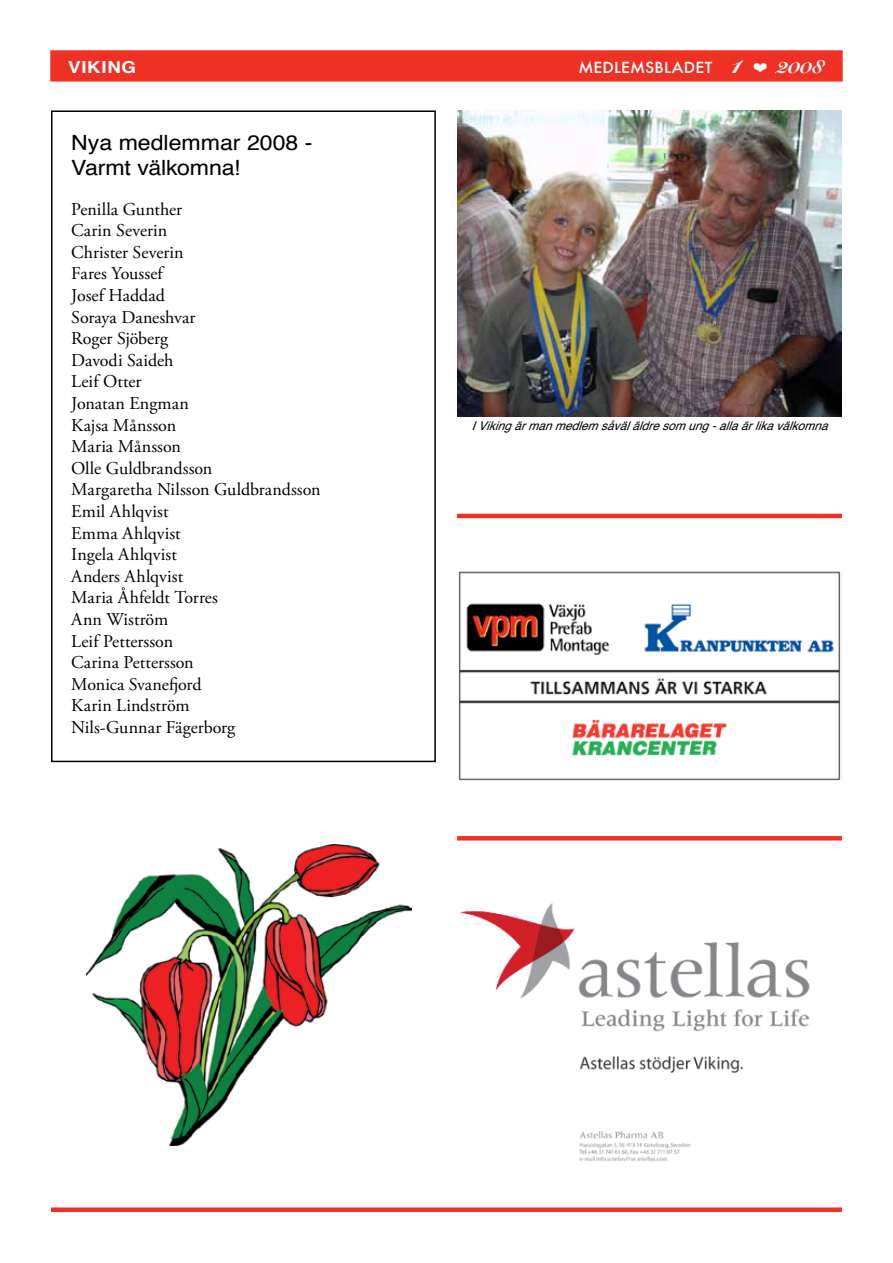
<style>
.page{position:relative;width:893px;height:1263px;background:#fff}
.page>*{position:absolute;margin:0;border:0;box-sizing:border-box;transform-origin:0 0}
.t1{font:21px/25.2px "Helvetica";color:#000;scale:1.1 1}
.t2{font:18px/21.6px "Adobe Garamond Pro";color:#000}
.t3{font:700 16.5px "Helvetica";letter-spacing:.035em;color:#fff;scale:1.14 1}
.t4{font:500 15px "Futura";letter-spacing:.01em;color:#fff;scale:1.05 1}
.t5{font:italic 12px "Helvetica";color:#000}
.s1{font-family:"Snell Roundhand";font-weight:900;font-size:23.7px}
.s2{font-family:"Snell Roundhand";font-weight:900;font-size:20.4px}
</style>
<div class="page">
<div style="left:51px;top:51px;width:791px;height:30px;background:#ee3124"></div>
<div style="left:50px;top:50px;width:793px;height:32px;border:2px solid #ee3124"></div>
<img style="left:457px;top:110px;width:385px;height:307px">
<img style="left:458px;top:571px;width:384px;height:209px">
<div style="left:51px;top:1207px;width:791px;height:5px;background:#ee3124"></div>
<img style="left:87px;top:845px;width:325px;height:300px">
<hr style="left:457px;top:514px;width:385px;height:4px;background:#ee3124">
<hr style="left:457px;top:836px;width:385px;height:4px;background:#ee3124">
<img style="left:460px;top:903px;width:350px;height:258px">
<div style="left:51px;top:110px;width:385px;height:652px;border:2px solid #000"></div>
<p class="t3" style="left:68px;top:54px;width:61px">VIKING</p>
<p class="t4" style="left:578px;top:57px;width:235px">MEDLEMSBLADET <span class="s1">1</span> ❤ <span class="s2">2008</span></p>
<p class="t1" style="left:71px;top:130px;width:221px">Nya medlemmar 2008 -<br>Varmt välkomna!</p>
<p class="t2" style="left:71px;top:199px;width:251px">Penilla Gunther<br>Carin Severin<br>Christer Severin<br>Fares Youssef<br>Josef Haddad<br>Soraya Daneshvar<br>Roger Sjöberg<br>Davodi Saideh<br>Leif Otter<br>Jonatan Engman<br>Kajsa Månsson<br>Maria Månsson<br>Olle Guldbrandsson<br>Margaretha Nilsson Guldbrandsson<br>Emil Ahlqvist<br>Emma Ahlqvist<br>Ingela Ahlqvist<br>Anders Ahlqvist<br>Maria Åhfeldt Torres<br>Ann Wiström<br>Leif Pettersson<br>Carina Pettersson<br>Monica Svanefjord<br>Karin Lindström<br>Nils-Gunnar Fägerborg</p>
<p class="t5" style="left:472px;top:417px;width:364px">IVikingärmanmedlemsåväläldresomung-allaärlikavälkomna</p>
</div>
